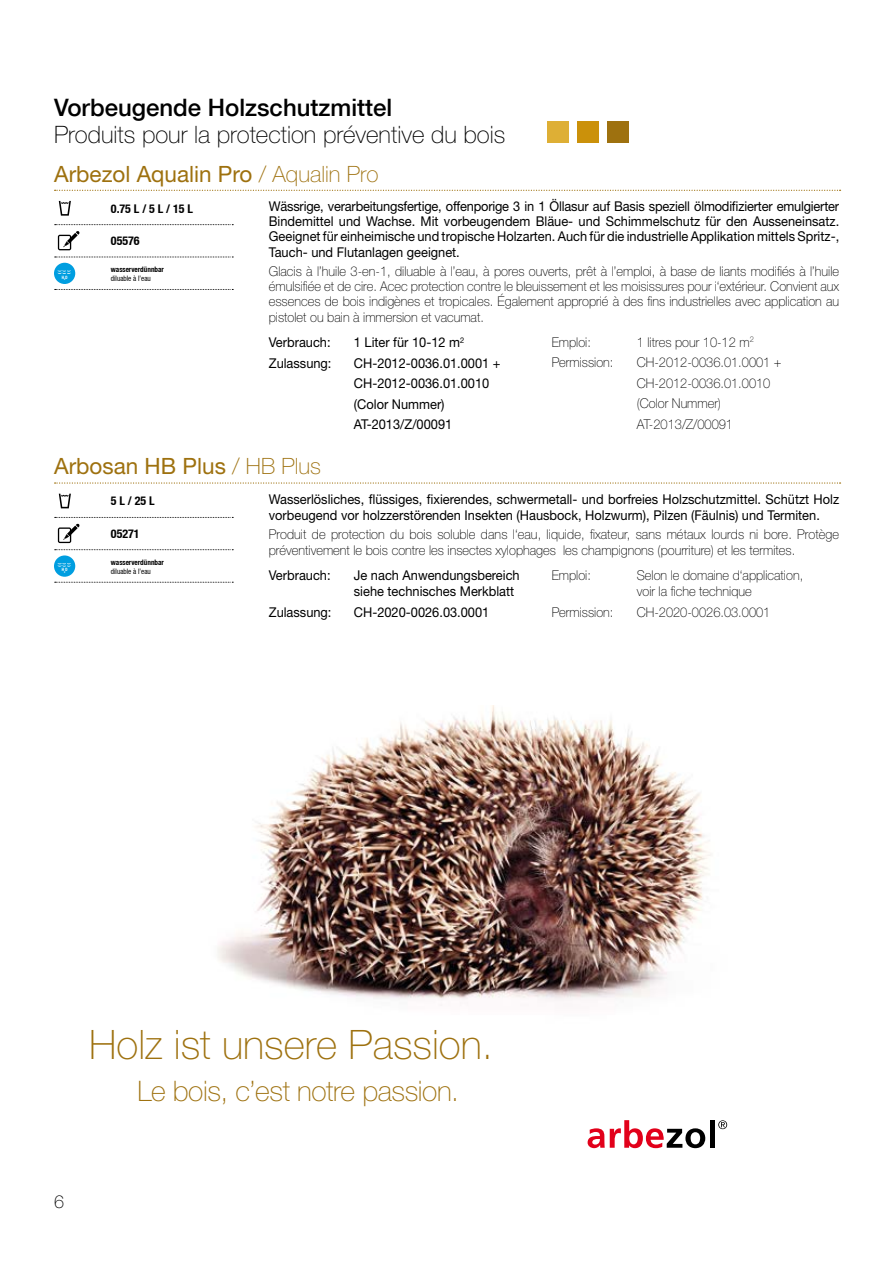
<style>
.page{position:relative;width:893px;height:1263px;background:#fff}
.page>*{position:absolute;margin:0;border:0;box-sizing:border-box;transform-origin:0 0}
.t1{font:100 40.65px "Helvetica Neue LT Pro";color:#9e710f}
.t2{font:100 28.35px "Helvetica Neue LT Pro";letter-spacing:-.015em;color:#9e710f}
.t3{font:100 24px "Helvetica Neue LT Pro";color:#000}
.t4{font:500 24px "Helvetica Neue";color:#000}
.t5{font:22.5px "Helvetica Neue LT Pro";color:#9e710f}
.t6{font:100 18px "Helvetica Neue LT Pro";color:#000}
.t7{font:100 13.5px/15.5px "Helvetica Neue LT Pro";color:#000;scale:.95 1}
.t8{font:13.5px/15.5px "Helvetica Neue LT Pro";color:#000;scale:.95 1}
.t9{font:700 condensed 12px "Helvetica KM";color:#000}
.t10{font:700 condensed 7.5px "Helvetica KM";color:#000;scale:.95 1}
.t11{font:condensed 7.5px "Helvetica KM";color:#000;scale:.95 1}
.t12{font:700 condensed 4.5px "Helvetica KM";color:#fff;scale:.95 1}
.s1{font-weight:100}
</style>
<div class="page">
<img style="left:217px;top:705px;width:511px;height:444px">
<svg style="left:588px;top:1120px;width:117px;height:28px"></svg>
<hr style="left:710px;top:1120px;width:4px;height:28px;background:#000">
<svg style="left:718px;top:1120px;width:9px;height:9px"></svg>
<svg style="left:55px;top:190px;width:786px;height:1px"></svg>
<svg style="left:55px;top:224px;width:178px;height:1px"></svg>
<svg style="left:55px;top:257px;width:178px;height:1px"></svg>
<svg style="left:55px;top:289px;width:178px;height:1px"></svg>
<svg style="left:59px;top:201px;width:12px;height:15px"></svg>
<svg style="left:58px;top:231px;width:22px;height:19px"></svg>
<div style="left:54px;top:263px;width:21px;height:21px;background:#009ee0;border-radius:50%"></div>
<svg style="left:57px;top:270px;width:14px;height:4px"></svg>
<svg style="left:55px;top:482px;width:786px;height:2px"></svg>
<svg style="left:55px;top:517px;width:178px;height:1px"></svg>
<svg style="left:55px;top:549px;width:178px;height:1px"></svg>
<svg style="left:55px;top:582px;width:178px;height:1px"></svg>
<svg style="left:59px;top:494px;width:12px;height:14px"></svg>
<svg style="left:58px;top:524px;width:22px;height:19px"></svg>
<div style="left:54px;top:555px;width:21px;height:22px;background:#009ee0;border-radius:50%"></div>
<svg style="left:57px;top:563px;width:14px;height:4px"></svg>
<div style="left:547px;top:122px;width:21px;height:21px;background:#deaf35"></div>
<div style="left:577px;top:122px;width:21px;height:21px;background:#cb910a"></div>
<div style="left:607px;top:122px;width:21px;height:21px;background:#9e710f"></div>
<h3 class="t4" style="left:54px;top:93px;width:340px">Vorbeugende Holzschutzmittel</h3>
<h3 class="t3" style="left:54px;top:120px;width:453px">Produits pour la protection préventive du bois</h3>
<h3 class="t5" style="left:54px;top:160px;width:326px">Arbezol Aqualin Pro <span class="s1">/ Aqualin Pro</span></h3>
<p class="t9" style="left:111px;top:201px;width:84px">0.75 L / 5 L / 15 L</p>
<p class="t9" style="left:111px;top:234px;width:30px">05576</p>
<p class="t10" style="left:111px;top:265px;width:57px">wasserverdünnbar</p>
<p class="t11" style="left:111px;top:274px;width:44px">diluable à l’eau</p>
<p class="t8" style="left:269px;top:198px;width:602px;text-align:justify">Wässrige, verarbeitungsfertige, offenporige 3 in 1 Öllasur auf Basis speziell ölmodifizierter emulgierter Bindemittel und Wachse. Mit vorbeugendem Bläue- und Schimmelschutz für den Ausseneinsatz.<br>Geeignet für einheimische und tropische Holzarten. Auch für die industrielle Applikation mittels Spritz-, Tauch- und Flutanlagen geeignet.</p>
<p class="t7" style="left:269px;top:264px;width:602px;text-align:justify">Glacis à l’huile 3-en-1, diluable à l’eau, à pores ouverts, prêt à l’emploi, à base de liants modifiés à l’huile émulsifiée et de cire. Acec protection contre le bleuissement et les moisissures pour i‘extérieur. Convient aux essences de bois indigènes et tropicales. Également approprié à des fins industrielles avec application au pistolet ou bain à immersion et vacumat.</p>
<p class="t8" style="left:269px;top:334px;width:67px">Verbrauch:</p>
<p class="t8" style="left:354px;top:334px;width:118px">1 Liter für 10-12 m<sup>2</sup></p>
<p class="t8" style="left:269px;top:355px;width:68px">Zulassung:</p>
<p class="t8" style="left:354px;top:352px;width:156px;line-height:20.4px">CH-2012-0036.01.0001 +<br>CH-2012-0036.01.0010 (Color Nummer)<br>AT-2013/Z/00091</p>
<p class="t12" style="left:62px;top:274px;width:8px">H<sub>2</sub>O</p>
<p class="t7" style="left:552px;top:334px;width:43px">Emploi:</p>
<p class="t7" style="left:637px;top:334px;width:125px">1 litres pour 10-12 m<sup>2</sup></p>
<p class="t7" style="left:552px;top:354px;width:67px">Permission:</p>
<p class="t7" style="left:637px;top:352px;width:154px;line-height:20.4px">CH-2012-0036.01.0001 +<br>CH-2012-0036.01.0010 (Color Nummer)<br>AT-2013/Z/00091</p>
<h3 class="t5" style="left:54px;top:452px;width:268px">Arbosan HB Plus <span class="s1">/ HB Plus</span></h3>
<p class="t9" style="left:111px;top:494px;width:45px">5 L / 25 L</p>
<p class="t9" style="left:111px;top:526px;width:30px">05271</p>
<p class="t10" style="left:111px;top:558px;width:57px">wasserverdünnbar</p>
<p class="t11" style="left:111px;top:567px;width:44px">diluable à l’eau</p>
<p class="t8" style="left:269px;top:490px;width:602px;line-height:16.2px">Wasserlösliches, flüssiges, fixierendes, schwermetall- und borfreies Holzschutzmittel. Schützt Holz vorbeugend vor holzzerstörenden Insekten (Hausbock, Holzwurm), Pilzen (Fäulnis) und Termiten.</p>
<p class="t7" style="left:269px;top:526px;width:602px;line-height:16.2px">Produit de protection du bois soluble dans l‘eau, liquide, fixateur, sans métaux lourds ni bore. Protège préventivement le bois contre les insectes xylophages les champignons (pourriture) et les termites.</p>
<p class="t8" style="left:269px;top:567px;width:67px">Verbrauch:</p>
<p class="t8" style="left:354px;top:567px;width:176px;line-height:16.2px">Je nach Anwendungsbereich siehe technisches Merkblatt</p>
<p class="t8" style="left:269px;top:604px;width:68px">Zulassung:</p>
<p class="t8" style="left:354px;top:604px;width:144px">CH-2020-0026.03.0001</p>
<p class="t12" style="left:62px;top:567px;width:8px">H<sub>2</sub>O</p>
<p class="t7" style="left:552px;top:567px;width:43px">Emploi:</p>
<p class="t7" style="left:637px;top:567px;width:177px;line-height:16.2px">Selon le domaine d‘application, voir la fiche technique</p>
<p class="t7" style="left:552px;top:604px;width:67px">Permission:</p>
<p class="t7" style="left:637px;top:604px;width:142px">CH-2020-0026.03.0001</p>
<h1 class="t1" style="left:89px;top:1020px;width:405px">Holz ist unsere Passion.</h1>
<h2 class="t2" style="left:137px;top:1074px;width:323px">Le bois, c’est notre passion.</h2>
<h3 class="t6" style="left:54px;top:1190px;width:12px">6</h3>
</div>
